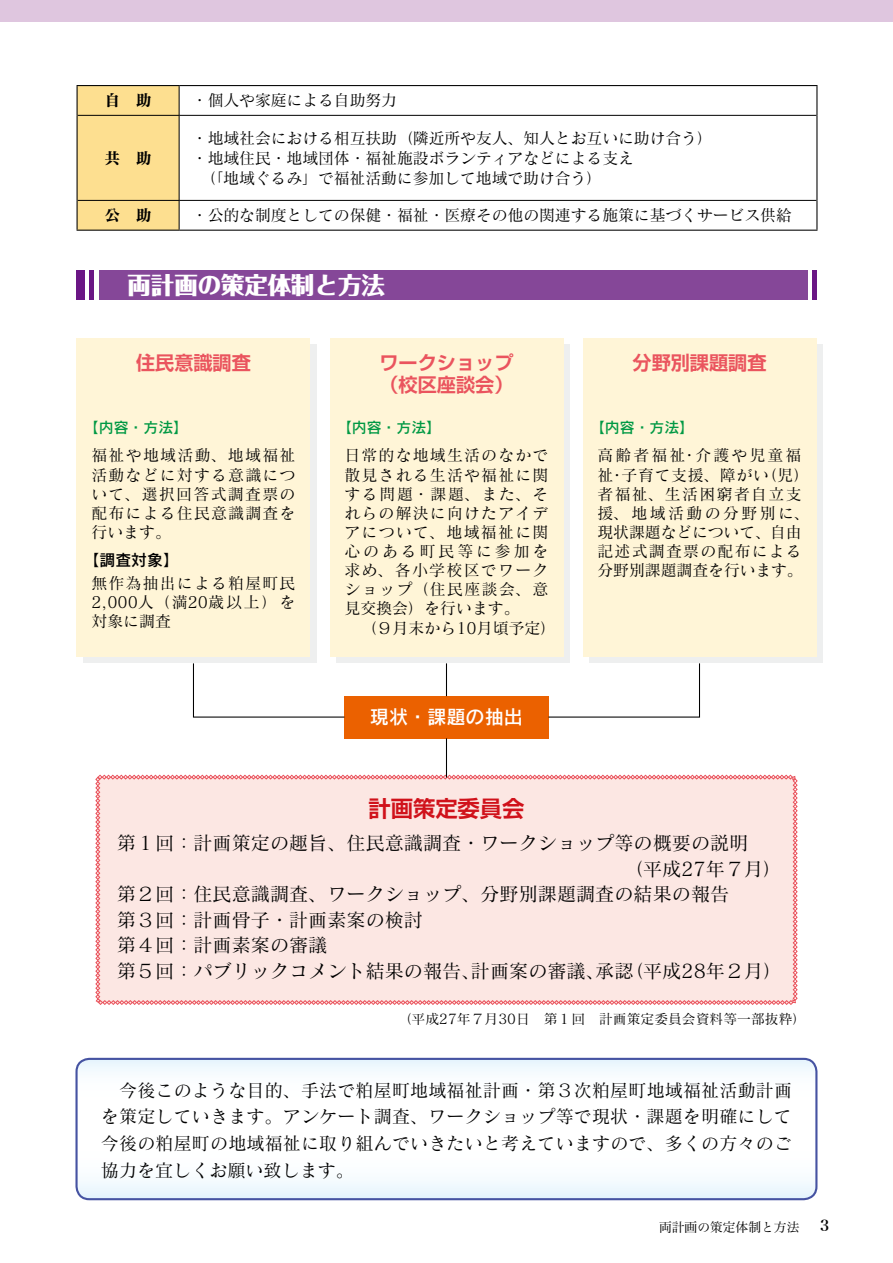
<style>
.page{position:relative;width:893px;height:1263px;background:#fff}
.page>*{position:absolute;margin:0;border:0;box-sizing:border-box;transform-origin:0 0}
.t1{font:800 23.4px "Folk Pro";color:#fff}
.t2{font:700 22.35px "Shin Go Pro De";color:#d0121b}
.t3{font:19.2px "Matisse CID M";color:#000}
.t4{font:700 19.2px/22.4px "Shin Go Pro De";color:#ea545e}
.t5{font:19.2px "Rodin CID DB";color:#fff}
.t6{font:18px/26.5px "Matisse CID M";letter-spacing:.005em;color:#000;text-align:justify}
.t7{font:15.9px/19.2px "Matisse CID M";color:#000;text-align:justify}
.t8{font:15.9px/19.2px "Matisse CID M";letter-spacing:.075em;color:#000}
.t9{font:15.9px "Matisse CID B";color:#000}
.t10{font:15.9px "Rodin CID DB";color:#000}
.t11{font:14.85px "Rodin CID DB";color:#094}
.t12{font:14.85px "Hira Min Pro W6";color:#000}
.t13{font:13.8px "Matisse CID M";color:#000}
.t14{font:12.75px "Hira Min Pro W3";color:#000}
</style>
<div class="page">
<div style="left:0;top:0;width:893px;height:21px;background:#dfc6df"></div>
<div style="left:83px;top:344px;width:233px;height:319px;background:#eeefef"></div>
<div style="left:589px;top:344px;width:233px;height:319px;background:#eeefef"></div>
<div style="left:336px;top:344px;width:233px;height:319px;background:#eeefef"></div>
<div style="left:95px;top:775px;width:703px;height:230px;background:#fce7e3"></div>
<div style="left:77px;top:338px;width:233px;height:319px;background:#fff5d7"></div>
<div style="left:583px;top:338px;width:233px;height:319px;background:#fff5d7"></div>
<div style="left:330px;top:338px;width:233px;height:319px;background:#fff5d7"></div>
<svg style="left:78px;top:1059px;width:738px;height:140px"></svg>
<div style="left:75px;top:1058px;width:742px;height:142px;border:2px solid #4653a2;border-radius:13px"></div>
<hr style="left:179px;top:115px;width:637px;height:1px;background:#000">
<hr style="left:179px;top:200px;width:637px;height:1px;background:#000">
<hr style="left:77px;top:85px;width:102px;height:1px;background:#000">
<div style="left:77px;top:86px;width:103px;height:144px;background:#fddf90"></div>
<hr style="left:179px;top:85px;width:638px;height:1px;background:#000">
<svg style="left:816px;top:86px;width:1px;height:29px"></svg>
<hr style="left:77px;top:115px;width:1px;height:85px;background:#000">
<hr style="left:816px;top:115px;width:1px;height:85px;background:#000">
<hr style="left:77px;top:200px;width:1px;height:30px;background:#000">
<hr style="left:816px;top:200px;width:1px;height:30px;background:#000">
<hr style="left:77px;top:230px;width:102px;height:1px;background:#000">
<hr style="left:179px;top:230px;width:638px;height:1px;background:#000">
<div style="left:77px;top:270px;width:8px;height:30px;background:#6b1685"></div>
<div style="left:89px;top:270px;width:5px;height:30px;background:#6b1685"></div>
<div style="left:100px;top:270px;width:708px;height:30px;background:#854798"></div>
<hr style="left:812px;top:270px;width:4px;height:30px;background:#6b1685">
<div style="left:344px;top:696px;width:205px;height:42px;background:#eb6100"></div>
<hr style="left:446px;top:663px;width:1px;height:33px;background:#000">
<hr style="left:446px;top:738px;width:1px;height:39px;background:#000">
<svg style="left:192px;top:662px;width:153px;height:56px"></svg>
<svg style="left:548px;top:662px;width:153px;height:56px"></svg>
<p class="t9" style="left:104px;top:91px;width:49px">自　助</p>
<p class="t7" style="left:192px;top:91px;width:207px">・個人や家庭による自助努力</p>
<p class="t9" style="left:104px;top:148px;width:49px">共　助</p>
<p class="t7" style="left:192px;top:127px;width:523px;line-height:20.2px;text-align:left">・地域社会における相互扶助（隣近所や友人、知人とお互いに助け合う）・地域住民・地域団体・福祉施設ボランティアなどによる支え<br>　（「地域ぐるみ」で福祉活動に参加して地域で助け合う）</p>
<p class="t9" style="left:104px;top:206px;width:49px">公　助</p>
<p class="t7" style="left:192px;top:205px;width:602px">・公的な制度としての保健・福祉・医療その他の関連する施策に基づくサービス供給</p>
<h1 class="t1" style="left:128px;top:265px;width:259px">両計画の策定体制と方法</h1>
<p class="t4" style="left:136px;top:349px;width:116px">住民意識調査</p>
<p class="t11" style="left:84px;top:418px;width:106px">【内容・方法】</p>
<p class="t7" style="left:91px;top:446px;width:206px">福祉や地域活動、地域福祉活動などに対する意識について、選択回答式調査票の配布による住民意識調査を行います。</p>
<p class="t10" style="left:83px;top:549px;width:97px">【調査対象】</p>
<p class="t7" style="left:91px;top:573px;width:206px">無作為抽出による粕屋町民2,000人（満20歳以上）を対象に調査</p>
<p class="t4" style="left:379px;top:349px;width:135px">ワークショップ（校区座談会）</p>
<p class="t11" style="left:337px;top:418px;width:106px">【内容・方法】</p>
<p class="t7" style="left:344px;top:446px;width:206px">日常的な地域生活のなかで散見される生活や福祉に関する問題・課題、また、それらの解決に向けたアイデアについて、地域福祉に関心のある町民等に参加を求め、各小学校区でワークショップ（住民座談会、意見交換会）を行います。</p>
<p class="t7" style="left:361px;top:618px;width:197px">（９月末から10月頃予定）</p>
<p class="t5" style="left:370px;top:705px;width:155px">現状・課題の抽出</p>
<p class="t4" style="left:632px;top:349px;width:135px">分野別課題調査</p>
<p class="t11" style="left:590px;top:418px;width:106px">【内容・方法】</p>
<p class="t8" style="left:597px;top:446px;width:214px">高齢者福祉・介護や児童福祉・子育て支援、障がい（児）者福祉、生活困窮者自立支援、地域活動の分野別に、現状課題などについて、自由記述式調査票の配布による分野別課題調査を行います。</p>
<h2 class="t2" style="left:368px;top:790px;width:158px">計画策定委員会</h2>
<p class="t3" style="left:117px;top:831px;width:633px">第１回：計画策定の趣旨、住民意識調査・ワークショップ等の概要の説明</p>
<p class="t3" style="left:569px;top:857px;width:215px">　　　 （平成27年７月）</p>
<p class="t3" style="left:117px;top:882px;width:614px">第２回：住民意識調査、ワークショップ、分野別課題調査の結果の報告</p>
<p class="t3" style="left:117px;top:908px;width:308px">第３回：計画骨子・計画素案の検討</p>
<p class="t3" style="left:117px;top:933px;width:212px">第４回：計画素案の審議</p>
<p class="t3" style="left:117px;top:959px;width:667px">第５回：パブリックコメント結果の報告、計画案の審議、承認（平成28年２月）</p>
<p class="t13" style="left:398px;top:1010px;width:410px">（平成27年７月30日　第１回　計画策定委員会資料等一部抜粋）</p>
<p class="t6" style="left:101px;top:1077px;width:693px">　今後このような目的、手法で粕屋町地域福祉計画・第３次粕屋町地域福祉活動計画を策定していきます。アンケート調査、ワークショップ等で現状・課題を明確にして今後の粕屋町の地域福祉に取り組んでいきたいと考えていますので、多くの方々のご協力を宜しくお願い致します。</p>
<p class="t14" style="left:659px;top:1216px;width:142px">両計画の策定体制と方法</p>
<p class="t12" style="left:820px;top:1213px;width:11px">3</p>
</div>
